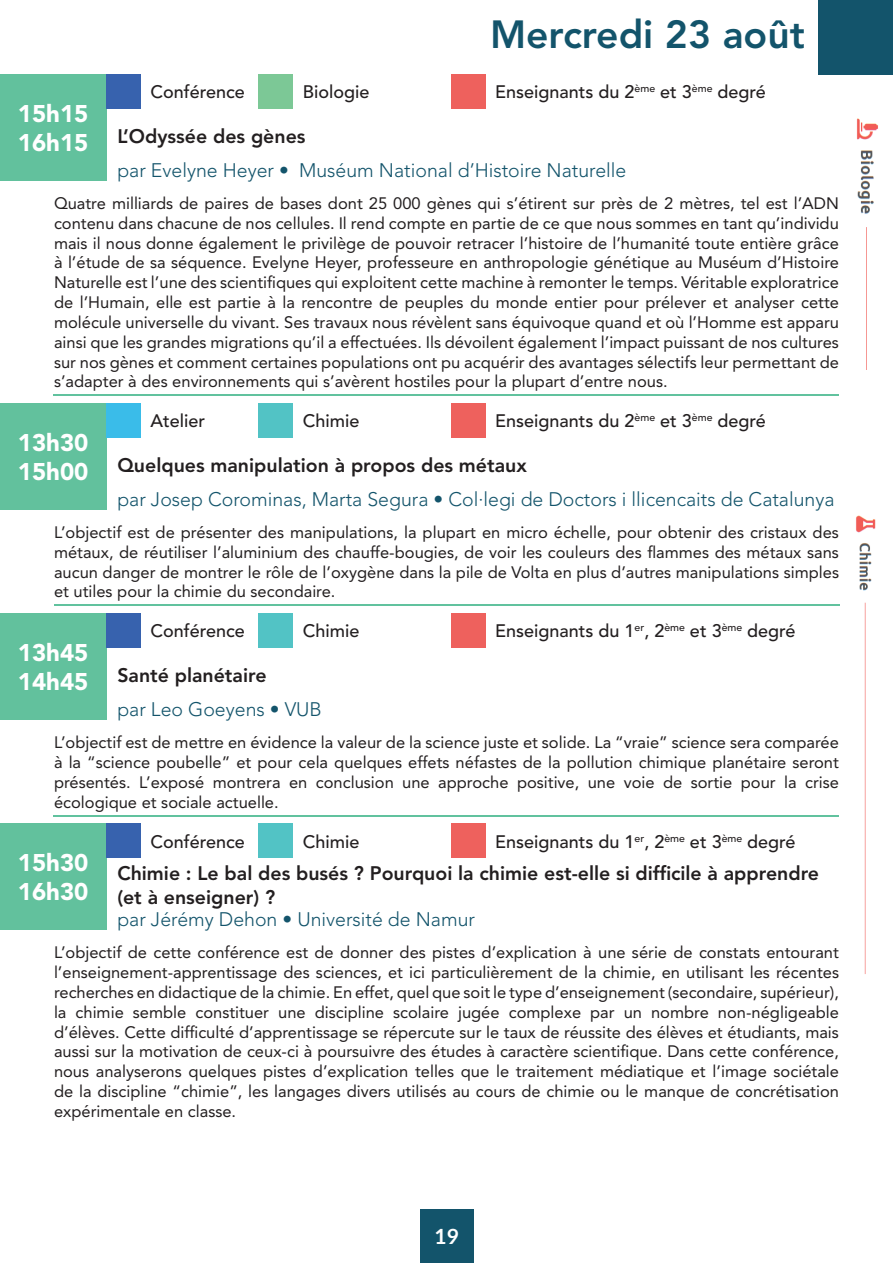
<style>
.page{position:relative;width:893px;height:1263px;background:#fff}
.page>*{position:absolute;margin:0;border:0;box-sizing:border-box;transform-origin:0 0}
.t1{font:800 39px "Avenir LT Std";color:#13546b}
.t2{font:900 24px/28.8px "Avenir LT Std";color:#fff}
.t3{font:700 21px "Lato";color:#fff}
.t4{font:300 19.5px "Avenir LT Std";color:#13546b}
.t5{font:800 19.5px/23.4px "Avenir LT Std";color:#231f20}
.t6{font:500 18px "Avenir LT Std";color:#231f20}
.t7{font:16.5px/19.8px "Avenir LT Std";color:#231f20;text-align:justify}
</style>
<div class="page">
<div style="left:420px;top:1209px;width:53px;height:53px;background:#13546b"></div>
<div style="left:819px;top:0;width:74px;height:74px;background:#13546b"></div>
<div style="left:0;top:74px;width:106px;height:107px;background:#62c19d"></div>
<div style="left:106px;top:74px;width:35px;height:35px;background:#3762ae"></div>
<div style="left:258px;top:74px;width:35px;height:35px;background:#7cc896"></div>
<div style="left:451px;top:74px;width:35px;height:35px;background:#ee615d"></div>
<div style="left:0;top:403px;width:106px;height:107px;background:#62c19d"></div>
<div style="left:106px;top:403px;width:35px;height:35px;background:#3abce9"></div>
<div style="left:258px;top:403px;width:35px;height:35px;background:#52c3c5"></div>
<div style="left:451px;top:403px;width:35px;height:35px;background:#ee615d"></div>
<div style="left:0;top:613px;width:106px;height:107px;background:#62c19d"></div>
<div style="left:106px;top:613px;width:35px;height:35px;background:#3762ae"></div>
<div style="left:258px;top:613px;width:35px;height:35px;background:#52c3c5"></div>
<div style="left:451px;top:613px;width:35px;height:35px;background:#ee615d"></div>
<div style="left:0;top:823px;width:106px;height:107px;background:#62c19d"></div>
<div style="left:106px;top:823px;width:35px;height:35px;background:#3762ae"></div>
<div style="left:258px;top:823px;width:35px;height:35px;background:#52c3c5"></div>
<div style="left:451px;top:823px;width:35px;height:35px;background:#ee615d"></div>
<hr style="left:53px;top:395px;width:786px;height:1px;background:#61c29e">
<hr style="left:54px;top:605px;width:786px;height:1px;background:#61c29e">
<hr style="left:53px;top:815px;width:786px;height:1px;background:#61c29e">
<img style="left:857px;top:118px;width:21px;height:252px">
<img style="left:856px;top:515px;width:20px;height:459px">
<h2 class="t2" style="left:18px;top:99px;width:72px">15h15<br>16h15</h2>
<p class="t6" style="left:151px;top:82px;width:96px">Conférence</p>
<p class="t6" style="left:303px;top:82px;width:68px">Biologie</p>
<p class="t5" style="left:117px;top:124px;width:190px">L’Odyssée des gènes</p>
<h1 class="t1" style="left:490px;top:11px;width:316px">Mercredi 23 août</h1>
<p class="t6" style="left:495px;top:82px;width:272px">Enseignants du 2<sup>ème</sup> et 3<sup>ème</sup> degré</p>
<p class="t4" style="left:117px;top:159px;width:511px">par Evelyne Heyer • Muséum National d’Histoire Naturelle</p>
<p class="t7" style="left:54px;top:194px;width:787px">Quatre milliards de paires de bases dont 25 000 gènes qui s’étirent sur près de 2 mètres, tel est l’ADN contenu dans chacune de nos cellules. Il rend compte en partie de ce que nous sommes en tant qu’individu mais il nous donne également le privilège de pouvoir retracer l’histoire de l’humanité toute entière grâce à l’étude de sa séquence. Evelyne Heyer, professeure en anthropologie génétique au Muséum d’Histoire Naturelle est l’une des scientifiques qui exploitent cette machine à remonter le temps. Véritable exploratrice de l’Humain, elle est partie à la rencontre de peuples du monde entier pour prélever et analyser cette molécule universelle du vivant. Ses travaux nous révèlent sans équivoque quand et où l’Homme est apparu ainsi que les grandes migrations qu’il a effectuées. Ils dévoilent également l’impact puissant de nos cultures sur nos gènes et comment certaines populations ont pu acquérir des avantages sélectifs leur permettant de s’adapter à des environnements qui s’avèrent hostiles pour la plupart d’entre nous.</p>
<h2 class="t2" style="left:18px;top:428px;width:72px">13h30<br>15h00</h2>
<p class="t6" style="left:151px;top:411px;width:56px">Atelier</p>
<p class="t6" style="left:303px;top:411px;width:58px">Chimie</p>
<p class="t6" style="left:495px;top:411px;width:272px">Enseignants du 2<sup>ème</sup> et 3<sup>ème</sup> degré</p>
<p class="t5" style="left:117px;top:453px;width:411px">Quelques manipulation à propos des métaux</p>
<p class="t4" style="left:117px;top:488px;width:719px">par Josep Corominas, Marta Segura • Col·legi de Doctors i llicencaits de Catalunya</p>
<p class="t7" style="left:54px;top:522px;width:786px">L’objectif est de présenter des manipulations, la plupart en micro échelle, pour obtenir des cristaux des métaux, de réutiliser l’aluminium des chauffe-bougies, de voir les couleurs des flammes des métaux sans aucun danger de montrer le rôle de l’oxygène dans la pile de Volta en plus d’autres manipulations simples et utiles pour la chimie du secondaire.</p>
<h2 class="t2" style="left:18px;top:638px;width:72px">13h45<br>14h45</h2>
<p class="t6" style="left:151px;top:621px;width:96px">Conférence</p>
<p class="t6" style="left:303px;top:621px;width:58px">Chimie</p>
<p class="t5" style="left:117px;top:663px;width:151px">Santé planétaire</p>
<p class="t4" style="left:117px;top:698px;width:206px">par Leo Goeyens • VUB</p>
<p class="t6" style="left:495px;top:621px;width:302px">Enseignants du 1<sup>er</sup>, 2<sup>ème</sup> et 3<sup>ème</sup> degré</p>
<p class="t7" style="left:54px;top:733px;width:786px">L’objectif est de mettre en évidence la valeur de la science juste et solide. La “vraie” science sera comparée à la “science poubelle” et pour cela quelques effets néfastes de la pollution chimique planétaire seront présentés. L’exposé montrera en conclusion une approche positive, une voie de sortie pour la crise écologique et sociale actuelle.</p>
<p class="t6" style="left:151px;top:831px;width:96px">Conférence</p>
<p class="t6" style="left:303px;top:831px;width:58px">Chimie</p>
<p class="t6" style="left:495px;top:831px;width:302px">Enseignants du 1<sup>er</sup>, 2<sup>ème</sup> et 3<sup>ème</sup> degré</p>
<h2 class="t2" style="left:18px;top:848px;width:72px">15h30<br>16h30</h2>
<p class="t5" style="left:117px;top:862px;width:703px">Chimie : Le bal des busés ? Pourquoi la chimie est-elle si difficile à apprendre (et à enseigner) ?</p>
<p class="t7" style="left:54px;top:943px;width:786px">L’objectif de cette conférence est de donner des pistes d’explication à une série de constats entourant l’enseignement-apprentissage des sciences, et ici particulièrement de la chimie, en utilisant les récentes recherches en didactique de la chimie. En effet, quel que soit le type d’enseignement (secondaire, supérieur), la chimie semble constituer une discipline scolaire jugée complexe par un nombre non-négligeable d’élèves. Cette difficulté d’apprentissage se répercute sur le taux de réussite des élèves et étudiants, mais aussi sur la motivation de ceux-ci à poursuivre des études à caractère scientifique. Dans cette conférence, nous analyserons quelques pistes d’explication telles que le traitement médiatique et l’image sociétale de la discipline “chimie”, les langages divers utilisés au cours de chimie ou le manque de concrétisation expérimentale en classe.</p>
<p class="t4" style="left:117px;top:908px;width:359px">par Jérémy Dehon • Université de Namur</p>
<p class="t3" style="left:434px;top:1224px;width:26px">19</p>
</div>
